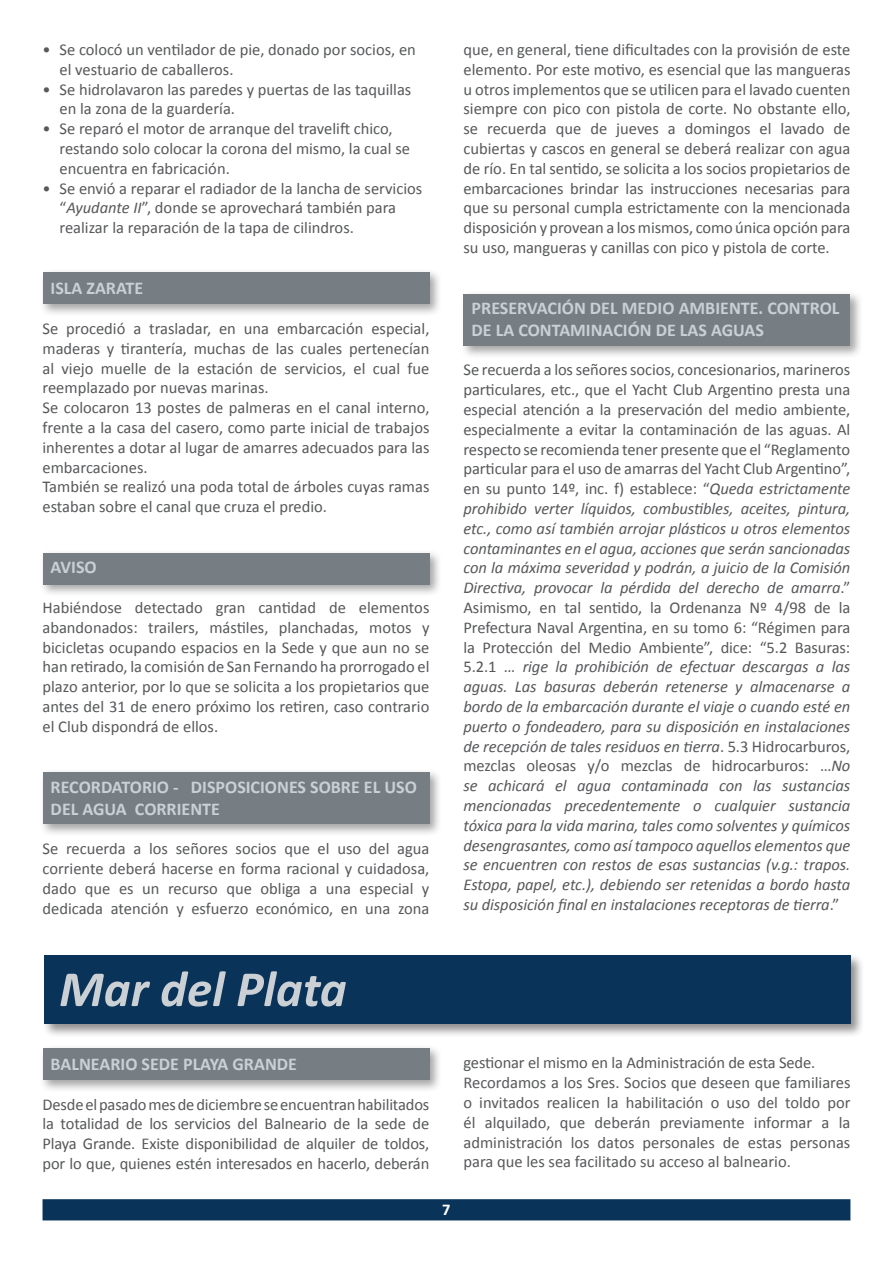
<style>
.page{position:relative;width:893px;height:1263px;background:#fff}
.page>*{position:absolute;margin:0;border:0;box-sizing:border-box;transform-origin:0 0}
.t1{font:italic 700 51px "Calibri";color:#cad0d4}
.t2{font:700 18px/21.6px "Calibri";color:#cad0d4}
.t3{font:16.5px/19.8px "Calibri";color:#57585a}
.t4{font:italic 16.5px/19.8px "Calibri";letter-spacing:-.005em;color:#57585a;text-align:justify}
.t5{font:700 16.5px "Calibri";color:#fff}
.s1{font-style:italic}
.s2{font-style:normal}
</style>
<div class="page">
<div style="left:43px;top:1199px;width:807px;height:21px;background:#0a335a"></div>
<div style="left:39px;top:1044px;width:410px;height:55px;background:#231f20;opacity:.41"></div>
<div style="left:43px;top:1048px;width:386px;height:32px;background:#767e84"></div>
<div style="left:460px;top:290px;width:410px;height:75px;background:#231f20;opacity:.41"></div>
<div style="left:463px;top:294px;width:387px;height:52px;background:#767e84"></div>
<div style="left:39px;top:768px;width:410px;height:75px;background:#231f20;opacity:.41"></div>
<div style="left:43px;top:772px;width:386px;height:52px;background:#767e84"></div>
<div style="left:39px;top:549px;width:410px;height:55px;background:#231f20;opacity:.41"></div>
<div style="left:43px;top:553px;width:386px;height:32px;background:#767e84"></div>
<div style="left:39px;top:268px;width:410px;height:55px;background:#231f20;opacity:.41"></div>
<div style="left:43px;top:272px;width:386px;height:32px;background:#767e84"></div>
<div style="left:42px;top:953px;width:829px;height:91px;background:#231f20;opacity:.5"></div>
<div style="left:44px;top:955px;width:806px;height:68px;background:#0a335a"></div>
<p class="t3" style="left:60px;top:40px;width:358px;text-indent:-17px">• Se colocó un ventilador de pie, donado por socios, en el vestuario de caballeros.</p>
<p class="t3" style="left:60px;top:79px;width:353px;text-indent:-17px">• Se hidrolavaron las paredes y puertas de las taquillas en la zona de la guardería.</p>
<p class="t3" style="left:60px;top:119px;width:352px;text-indent:-17px">• Se reparó el motor de arranque del travelift chico, restando solo colocar la corona del mismo, la cual se encuentra en fabricación.</p>
<p class="t3" style="left:60px;top:178px;width:364px;text-indent:-17px">• Se envió a reparar el radiador de la lancha de servicios “<span class="s1">Ayudante II</span>”, donde se aprovechará también para realizar la reparación de la tapa de cilindros.</p>
<p class="t2" style="left:51px;top:278px;width:94px">ISLA ZARATE</p>
<p class="t3" style="left:43px;top:319px;width:388px">Se procedió a trasladar, en una embarcación especial, maderas y tirantería, muchas de las cuales pertenecían al viejo muelle de la estación de servicios, el cual fue reemplazado por nuevas marinas.<br>Se colocaron 13 postes de palmeras en el canal interno, frente a la casa del casero, como parte inicial de trabajos inherentes a dotar al lugar de amarres adecuados para las embarcaciones.<br>También se realizó una poda total de árboles cuyas ramas estaban sobre el canal que cruza el predio.</p>
<p class="t2" style="left:51px;top:557px;width:48px">AVISO</p>
<p class="t3" style="left:43px;top:598px;width:388px;text-align:justify">Habiéndose detectado gran cantidad de elementos abandonados: trailers, mástiles, planchadas, motos y bicicletas ocupando espacios en la Sede y que aun no se han retirado, la comisión de San Fernando ha prorrogado el plazo anterior, por lo que se solicita a los propietarios que antes del 31 de enero próximo los retiren, caso contrario el Club dispondrá de ellos.</p>
<p class="t2" style="left:51px;top:776px;width:368px">RECORDATORIO - DISPOSICIONES SOBRE EL USO<br>DEL AGUA CORRIENTE</p>
<p class="t3" style="left:43px;top:839px;width:388px;text-align:justify">Se recuerda a los señores socios que el uso del agua corriente deberá hacerse en forma racional y cuidadosa, dado que es un recurso que obliga a una especial y dedicada atención y esfuerzo económico, en una zona</p>
<p class="t3" style="left:463px;top:40px;width:388px;text-align:justify">que, en general, tiene dificultades con la provisión de este elemento. Por este motivo, es esencial que las mangueras u otros implementos que se utilicen para el lavado cuenten siempre con pico con pistola de corte. No obstante ello, se recuerda que de jueves a domingos el lavado de cubiertas y cascos en general se deberá realizar con agua de río. En tal sentido, se solicita a los socios propietarios de embarcaciones brindar las instrucciones necesarias para que su personal cumpla estrictamente con la mencionada disposición y provean a los mismos, como única opción para su uso, mangueras y canillas con pico y pistola de corte.</p>
<p class="t2" style="left:472px;top:297px;width:369px">PRESERVACIÓN DEL MEDIO AMBIENTE. CONTROL<br>DE LA CONTAMINACIÓN DE LAS AGUAS</p>
<p class="t4" style="left:463px;top:359px;width:388px"><span class="s2">Se recuerda a los señores socios, concesionarios, marineros particulares, etc., que el Yacht Club Argentino presta una especial atención a la preservación del medio ambiente, especialmente a evitar la contaminación de las aguas. Al respecto se recomienda tener presente que el “Reglamento particular para el uso de amarras del Yacht Club Argentino”, en su punto 14º, inc. f) establece: “</span>Queda estrictamente prohibido verter líquidos, combustibles, aceites, pintura, etc., como así también arrojar plásticos u otros elementos contaminantes en el agua, acciones que serán sancionadas con la máxima severidad y podrán, a juicio de la Comisión Directiva, provocar la pérdida del derecho de amarra<span class="s2">.” Asimismo, en tal sentido, la Ordenanza Nº 4/98 de la Prefectura Naval Argentina, en su tomo 6: “Régimen para la Protección del Medio Ambiente”, dice: “5.2 Basuras:<br>5.2.1 …</span> rige la prohibición de efectuar descargas a las aguas. Las basuras deberán retenerse y almacenarse a bordo de la embarcación durante el viaje o cuando esté en puerto o fondeadero, para su disposición en instalaciones de recepción de tales residuos en tierra<span class="s2">. 5.3 Hidrocarburos, mezclas oleosas y/o mezclas de hidrocarburos: …</span>No se achicará el agua contaminada con las sustancias mencionadas precedentemente o cualquier sustancia tóxica para la vida marina, tales como solventes y químicos desengrasantes, como así tampoco aquellos elementos que se encuentren con restos de esas sustancias (v.g.: trapos.<br>Estopa, papel, etc.), debiendo ser retenidas a bordo hasta su disposición final en instalaciones receptoras de tierra<span class="s2">.”</span></p>
<h1 class="t1" style="left:59px;top:957px;width:289px">Mar del Plata</h1>
<p class="t2" style="left:51px;top:1053px;width:248px">BALNEARIO SEDE PLAYA GRANDE</p>
<p class="t3" style="left:43px;top:1094px;width:388px;text-align:justify">Desde el pasado mes de diciembre se encuentran habilitados la totalidad de los servicios del Balneario de la sede de Playa Grande. Existe disponibilidad de alquiler de toldos, por lo que, quienes estén interesados en hacerlo, deberán</p>
<p class="t5" style="left:442px;top:1199px;width:10px">7</p>
<p class="t3" style="left:463px;top:1053px;width:388px">gestionar el mismo en la Administración de esta Sede.<br>Recordamos a los Sres. Socios que deseen que familiares o invitados realicen la habilitación o uso del toldo por él alquilado, que deberán previamente informar a la administración los datos personales de estas personas para que les sea facilitado su acceso al balneario.</p>
</div>
